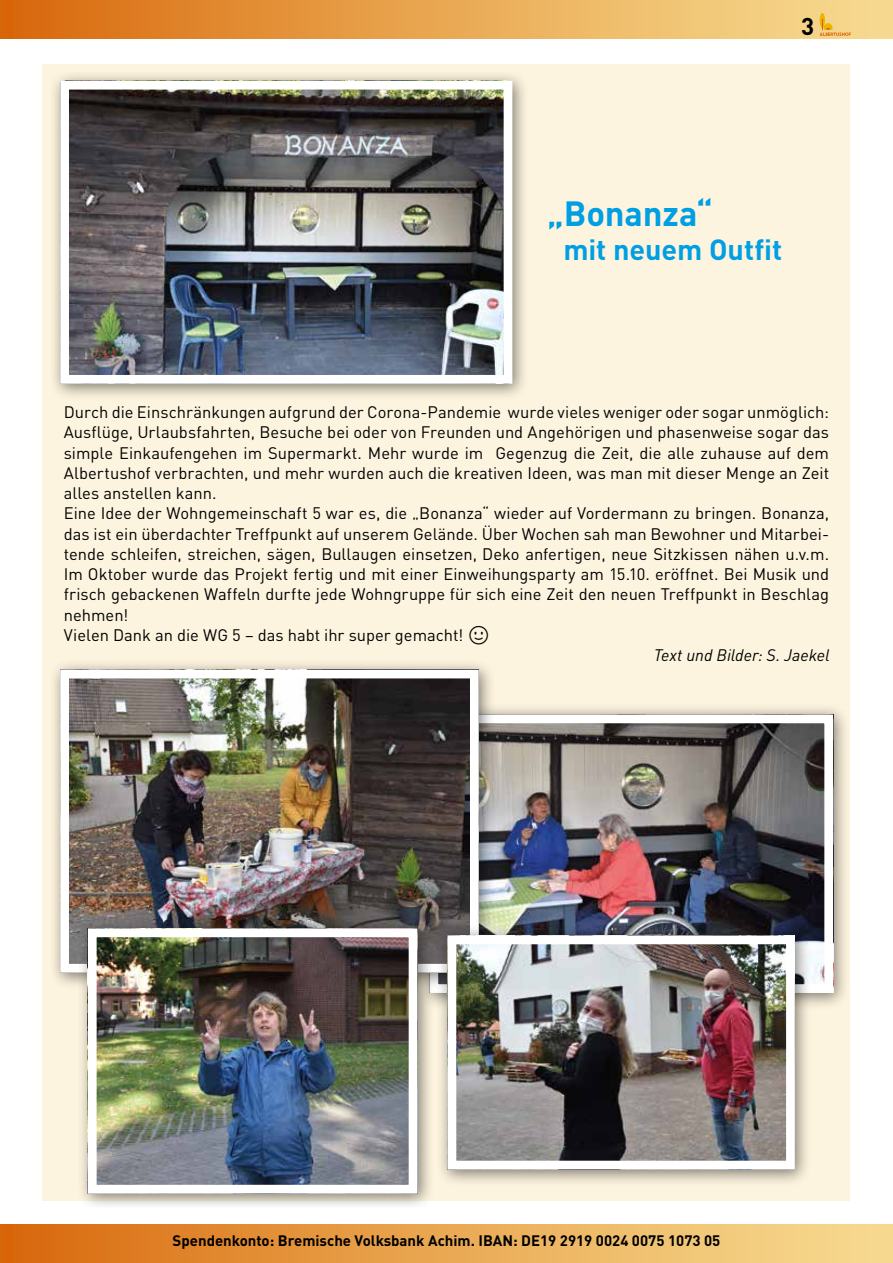
<style>
.page{position:relative;width:893px;height:1263px;background:#fff}
.page>*{position:absolute;margin:0;border:0;box-sizing:border-box;transform-origin:0 0}
.t1{font:700 34.5px "DIN Pro";letter-spacing:-.005em;color:#009fe3}
.t2{font:700 28.8px "DIN Pro";letter-spacing:-.005em;color:#009fe3}
.t3{font:700 24px "DIN Pro";color:#000}
.t4{font:16.5px/20.2px "DIN Pro";color:#000}
.t5{font:italic 16.5px "DIN Pro";color:#000}
.t6{font:700 15px "DIN Pro";color:#000}
</style>
<div class="page">
<div style="left:0;top:1225px;width:893px;height:38px;background:linear-gradient(to right,#d96b0e,#f8e196)"></div>
<div style="left:0;top:0;width:893px;height:38px;background:linear-gradient(to right,#d96b0e,#f8e196)"></div>
<svg style="left:820px;top:13px;width:31px;height:23px"></svg>
<div style="left:0;top:1225px;width:13px;height:38px;background:#d86407"></div>
<div style="left:0;top:0;width:13px;height:38px;background:#d86407"></div>
<div style="left:43px;top:64px;width:807px;height:1136px;background:#fdf4df"></div>
<div style="left:49px;top:69px;width:481px;height:332px;background:#000;opacity:.5"></div>
<img style="left:70px;top:91px;width:432px;height:283px">
<div style="left:60px;top:81px;width:452px;height:303px;border:9px solid #fff"></div>
<div style="left:418px;top:703px;width:432px;height:307px;background:#000;opacity:.5"></div>
<img style="left:496px;top:724px;width:327px;height:259px">
<div style="left:429px;top:714px;width:404px;height:279px;border:9px solid #fff"></div>
<div style="left:49px;top:658px;width:447px;height:332px;background:#000;opacity:.5"></div>
<img style="left:70px;top:680px;width:399px;height:282px">
<div style="left:60px;top:670px;width:419px;height:302px;border:9px solid #fff"></div>
<div style="left:77px;top:917px;width:358px;height:294px;background:#000;opacity:.5"></div>
<img style="left:98px;top:938px;width:309px;height:245px">
<div style="left:88px;top:928px;width:329px;height:265px;border:9px solid #fff"></div>
<div style="left:436px;top:924px;width:376px;height:263px;background:#000;opacity:.5"></div>
<img style="left:458px;top:945px;width:327px;height:214px">
<div style="left:448px;top:935px;width:347px;height:234px;border:9px solid #fff"></div>
<svg style="left:805px;top:14px;width:8px;height:7px"></svg>
<h3 class="t3" style="left:801px;top:6px;width:15px">3</h3>
<h1 class="t1" style="left:547px;top:185px;width:167px">„Bonanza“</h1>
<h2 class="t2" style="left:563px;top:226px;width:220px">mit neuem Outfit</h2>
<p class="t4" style="left:64px;top:400px;width:767px">Durch die Einschränkungen aufgrund der Corona-Pandemie wurde vieles weniger oder sogar unmöglich:<br>Ausflüge, Urlaubsfahrten, Besuche bei oder von Freunden und Angehörigen und phasenweise sogar das simple Einkaufengehen im Supermarkt. Mehr wurde im Gegenzug die Zeit, die alle zuhause auf dem Albertushof verbrachten, und mehr wurden auch die kreativen Ideen, was man mit dieser Menge an Zeit alles anstellen kann.<br>Eine Idee der Wohngemeinschaft 5 war es, die „Bonanza“ wieder auf Vordermann zu bringen. Bonanza, das ist ein überdachter Treffpunkt auf unserem Gelände. Über Wochen sah man Bewohner und Mitarbei&shy;tende schleifen, streichen, sägen, Bullaugen einsetzen, Deko anfertigen, neue Sitzkissen nähen u.v.m.<br>Im Oktober wurde das Projekt fertig und mit einer Einweihungsparty am 15.10. eröffnet. Bei Musik und frisch gebackenen Waffeln durfte jede Wohngruppe für sich eine Zeit den neuen Treffpunkt in Beschlag nehmen!<br>Vielen Dank an die WG 5 – das habt ihr super gemacht!</p>
<p class="t5" style="left:654px;top:642px;width:177px">Text und Bilder: S. Jaekel</p>
<p class="t6" style="left:173px;top:1228px;width:549px">Spendenkonto: Bremische Volksbank Achim. IBAN: DE19 2919 0024 0075 1073 05</p>
</div>
